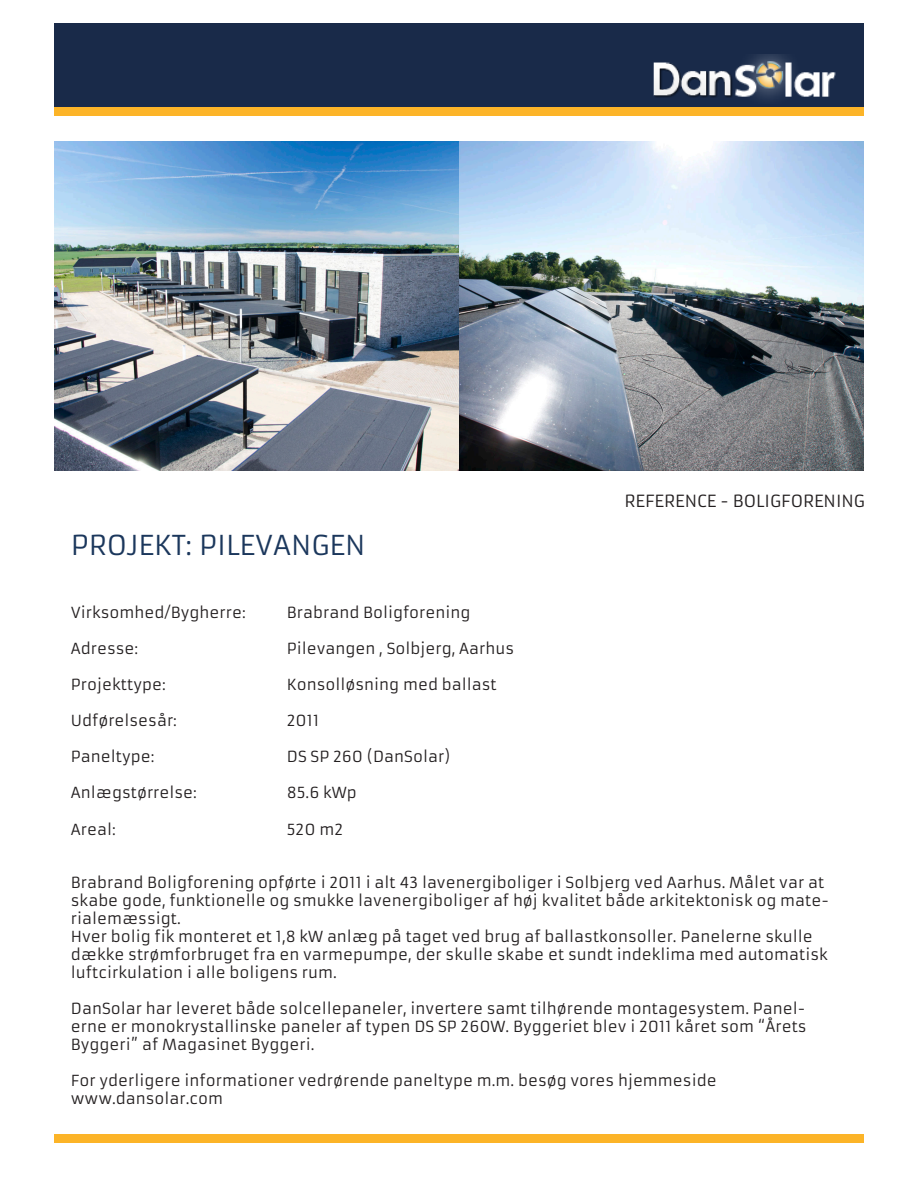
<style>
.page{position:relative;width:918px;height:1188px;background:#fff}
.page>*{position:absolute;margin:0;border:0;box-sizing:border-box;transform-origin:0 0}
.t1{font:27px "Armata";color:#1b375c}
.t2{font:16.5px "Armata";color:#231f20}
.t3{font:15px/18px "Armata";color:#231f20}
</style>
<div class="page">
<img style="left:54px;top:142px;width:810px;height:329px">
<div style="left:54px;top:23px;width:810px;height:85px;background:#192a49"></div>
<div style="left:54px;top:108px;width:810px;height:8px;background:#fcb428"></div>
<img style="left:653px;top:54px;width:183px;height:45px">
<div style="left:54px;top:1134px;width:810px;height:8px;background:#fcb428"></div>
<p class="t1" style="left:71px;top:529px;width:296px">PROJEKT: PILEVANGEN</p>
<p class="t2" style="left:624px;top:490px;width:242px">REFERENCE - BOLIGFORENING</p>
<p class="t3" style="left:71px;top:603px;width:176px">Virksomhed/Bygherre:</p>
<p class="t3" style="left:287px;top:603px;width:185px">Brabrand Boligforening</p>
<p class="t3" style="left:71px;top:639px;width:69px">Adresse:</p>
<p class="t3" style="left:287px;top:639px;width:229px">Pilevangen , Solbjerg, Aarhus</p>
<p class="t3" style="left:71px;top:675px;width:96px">Projekttype:</p>
<p class="t3" style="left:287px;top:675px;width:211px">Konsolløsning med ballast</p>
<p class="t3" style="left:71px;top:711px;width:108px">Udførelsesår:</p>
<p class="t3" style="left:287px;top:711px;width:34px">2011</p>
<p class="t3" style="left:71px;top:747px;width:85px">Paneltype:</p>
<p class="t3" style="left:287px;top:747px;width:165px">DS SP 260 (DanSolar)</p>
<p class="t3" style="left:71px;top:783px;width:128px">Anlægstørrelse:</p>
<p class="t3" style="left:287px;top:783px;width:71px">85.6 kWp</p>
<p class="t3" style="left:71px;top:821px;width:46px">Areal:</p>
<p class="t3" style="left:287px;top:821px;width:58px">520 m2</p>
<p class="t3" style="left:71px;top:873px;width:760px">Brabrand Boligforening opførte i 2011 i alt 43 lavenergiboliger i Solbjerg ved Aarhus. Målet var at skabe gode, funktionelle og smukke lavenergiboliger af høj kvalitet både arkitektonisk og mate&shy;rialemæssigt.</p>
<p class="t3" style="left:71px;top:927px;width:758px">Hver bolig fik monteret et 1,8 kW anlæg på taget ved brug af ballastkonsoller. Panelerne skulle dække strømforbruget fra en varmepumpe, der skulle skabe et sundt indeklima med automatisk luftcirkulation i alle boligens rum.</p>
<p class="t3" style="left:71px;top:999px;width:737px;text-align:justify">DanSolar har leveret både solcellepaneler, invertere samt tilhørende montagesystem. Panel&shy;erne er monokrystallinske paneler af typen DS SP 260W. Byggeriet blev i 2011 kåret som “Årets Byggeri” af Magasinet Byggeri.</p>
<p class="t3" style="left:71px;top:1071px;width:647px">For yderligere informationer vedrørende paneltype m.m. besøg vores hjemmeside</p>
<p class="t3" style="left:71px;top:1089px;width:154px">www.dansolar.com</p>
</div>
